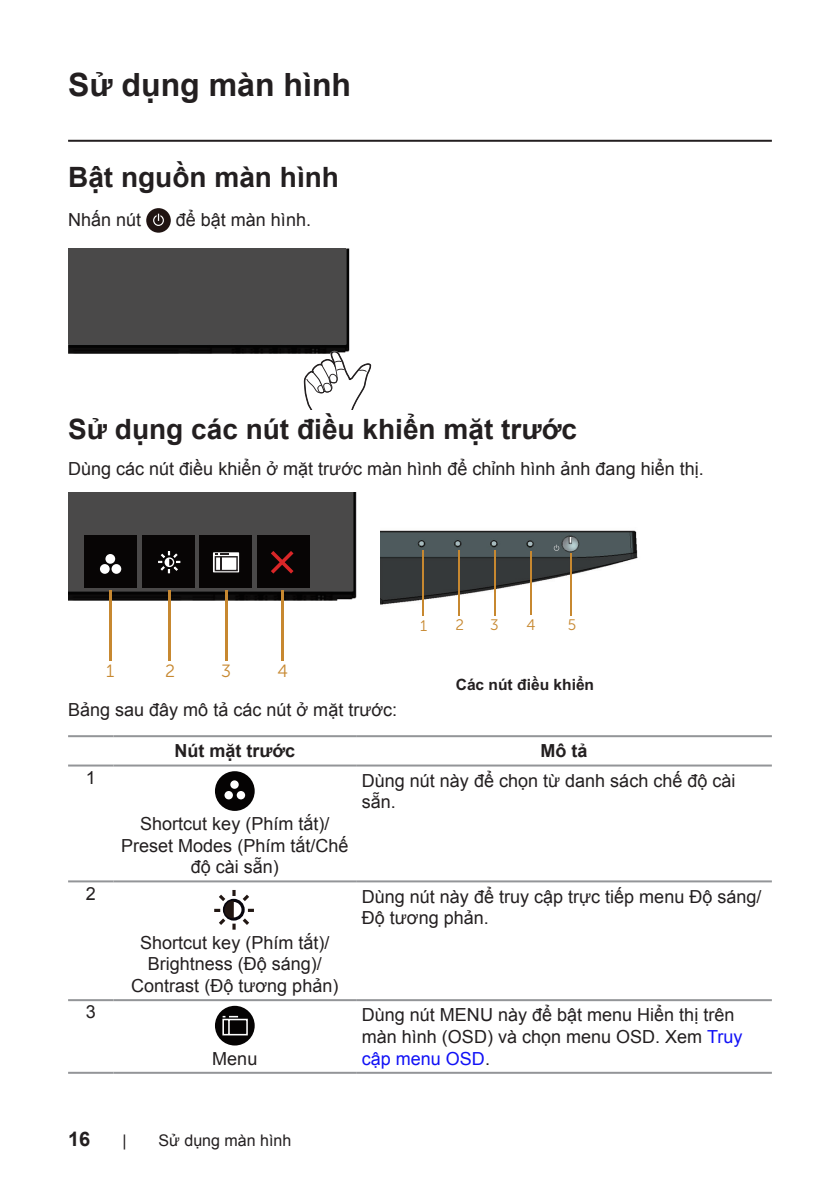
<style>
.page{position:relative;width:840px;height:1191px;background:#fff}
.page>*{position:absolute;margin:0;border:0;box-sizing:border-box;transform-origin:0 0}
.Head_1{font:700 32px "Arial";color:#231f20}
.Head_2{font:700 28px "Arial";color:#231f20}
.t1{font:700 20px "Arial";color:#231f20}
.text{font:18px/21.6px "Arial";color:#231f20}
.text-2{font:700 18px "Arial";color:#231f20}
.t2{font:17.6px "Museo Sans For Dell 300";color:#c78830}
.t3{font:16px "Arial";color:#231f20}
.t4{font:700 15.6px "Arial";color:#231f20}
.t5{font:15.2px "Museo Sans For Dell 300";color:#c78830}
.s1{color:#1111f6}
</style>
<div class="page">
<hr style="left:68px;top:140px;width:703px;height:2px;background:#231f20">
<div style="left:146px;top:208px;width:25px;height:25px;background:#201412;border-radius:50%"></div>
<svg style="left:153px;top:214px;width:11px;height:12px"></svg>
<img style="left:68px;top:248px;width:282px;height:106px">
<svg style="left:304px;top:350px;width:67px;height:60px"></svg>
<div style="left:68px;top:248px;width:277px;height:96px;background:#4a4949"></div>
<img style="left:380px;top:530px;width:258px;height:76px">
<svg style="left:553px;top:544px;width:6px;height:7px"></svg>
<hr style="left:570px;top:553px;width:1px;height:62px;background:#c78830">
<hr style="left:530px;top:551px;width:1px;height:64px;background:#c78830">
<hr style="left:493px;top:550px;width:2px;height:65px;background:#c78830">
<hr style="left:458px;top:550px;width:1px;height:65px;background:#c78830">
<hr style="left:421px;top:550px;width:2px;height:65px;background:#c78830">
<img style="left:68px;top:492px;width:289px;height:110px">
<div style="left:68px;top:492px;width:284px;height:99px;background:#4a4949"></div>
<div style="left:85px;top:535px;width:52px;height:52px;background:#070505"></div>
<div style="left:142px;top:535px;width:52px;height:52px;background:#070505"></div>
<div style="left:200px;top:535px;width:52px;height:52px;background:#070505"></div>
<div style="left:257px;top:535px;width:53px;height:52px;background:#070505"></div>
<svg style="left:100px;top:554px;width:21px;height:20px"></svg>
<svg style="left:271px;top:551px;width:22px;height:22px"></svg>
<hr style="left:225px;top:590px;width:2px;height:70px;background:#c78830">
<hr style="left:281px;top:590px;width:2px;height:71px;background:#c78830">
<hr style="left:168px;top:590px;width:2px;height:70px;background:#c78830">
<hr style="left:110px;top:591px;width:2px;height:69px;background:#c78830">
<svg style="left:213px;top:552px;width:26px;height:20px"></svg>
<svg style="left:214px;top:553px;width:24px;height:18px"></svg>
<svg style="left:158px;top:551px;width:22px;height:22px"></svg>
<hr style="left:68px;top:735px;width:45px;height:2px;background:#939598">
<hr style="left:113px;top:735px;width:243px;height:2px;background:#939598">
<hr style="left:356px;top:735px;width:415px;height:2px;background:#939598">
<hr style="left:113px;top:764px;width:243px;height:2px;background:#939598">
<hr style="left:356px;top:764px;width:415px;height:2px;background:#939598">
<hr style="left:113px;top:880px;width:243px;height:2px;background:#939598">
<hr style="left:356px;top:880px;width:415px;height:2px;background:#939598">
<hr style="left:113px;top:999px;width:243px;height:2px;background:#939598">
<hr style="left:356px;top:999px;width:415px;height:2px;background:#939598">
<hr style="left:113px;top:1071px;width:243px;height:2px;background:#939598">
<hr style="left:356px;top:1071px;width:415px;height:2px;background:#939598">
<hr style="left:68px;top:764px;width:45px;height:2px;background:#939598">
<hr style="left:68px;top:880px;width:45px;height:2px;background:#939598">
<hr style="left:68px;top:999px;width:45px;height:2px;background:#939598">
<hr style="left:68px;top:1071px;width:45px;height:2px;background:#939598">
<div style="left:215px;top:771px;width:39px;height:40px;background:#050303;border-radius:50%"></div>
<div style="left:230px;top:780px;width:8px;height:9px;background:#fff;border-radius:50%"></div>
<div style="left:224px;top:791px;width:9px;height:8px;background:#fff;border-radius:50%"></div>
<div style="left:236px;top:791px;width:9px;height:8px;background:#fff;border-radius:50%"></div>
<svg style="left:214px;top:890px;width:40px;height:39px"></svg>
<div style="left:215px;top:1005px;width:39px;height:40px;background:#050303;border-radius:50%"></div>
<svg style="left:222px;top:1015px;width:26px;height:21px"></svg>
<p class="Head_1" style="left:68px;top:63px;width:284px">Sử dụng màn hình</p>
<p class="Head_2" style="left:68px;top:159px;width:272px">Bật nguồn màn hình</p>
<p class="text" style="left:68px;top:209px;width:75px">Nhấn nút</p>
<p class="text" style="left:176px;top:209px;width:137px">để bật màn hình.</p>
<p class="Head_2" style="left:68px;top:410px;width:510px">Sử dụng các nút điều khiển mặt trước</p>
<p class="text" style="left:68px;top:458px;width:637px">Dùng các nút điều khiển ở mặt trước màn hình để chỉnh hình ảnh đang hiển thị.</p>
<p class="t5" style="left:420px;top:617px;width:9px">1</p>
<p class="t5" style="left:455px;top:617px;width:10px">2</p>
<p class="t5" style="left:490px;top:617px;width:10px">3</p>
<p class="t5" style="left:526px;top:617px;width:11px">4</p>
<p class="t5" style="left:567px;top:617px;width:10px">5</p>
<p class="t2" style="left:106px;top:661px;width:10px">1</p>
<p class="t2" style="left:165px;top:661px;width:11px">2</p>
<p class="t2" style="left:221px;top:661px;width:11px">3</p>
<p class="t2" style="left:277px;top:661px;width:12px">4</p>
<p class="text" style="left:68px;top:698px;width:330px">Bảng sau đây mô tả các nút ở mặt trước:</p>
<p class="text-2" style="left:174px;top:739px;width:122px">Nút mặt trước</p>
<p class="text-2" style="left:540px;top:739px;width:48px">Mô tả</p>
<p class="text" style="left:86px;top:766px;width:12px">1</p>
<p class="text" style="left:121px;top:813px;width:227px;text-align:center">Shortcut key (Phím tắt)/<br>Preset Modes (Phím tắt/Chế độ cài sẵn)</p>
<p class="t4" style="left:455px;top:674px;width:140px">Các nút điều khiển</p>
<p class="text" style="left:361px;top:769px;width:375px">Dùng nút này để chọn từ danh sách chế độ cài sẵn.</p>
<p class="text" style="left:86px;top:882px;width:12px">2</p>
<p class="text" style="left:86px;top:1001px;width:12px">3</p>
<p class="text" style="left:131px;top:931px;width:208px;text-align:center">Shortcut key (Phím tắt)/<br>Brightness (Độ sáng)/<br>Contrast (Độ tương phản)</p>
<p class="text" style="left:212px;top:1047px;width:47px">Menu</p>
<p class="text" style="left:361px;top:885px;width:401px">Dùng nút này để truy cập trực tiếp menu Độ sáng/<br>Độ tương phản.</p>
<p class="text" style="left:361px;top:1004px;width:382px">Dùng nút MENU này để bật menu Hiển thị trên màn hình (OSD) và chọn menu OSD. Xem <span class="s1">Truy cập menu OSD</span>.</p>
<p class="t1" style="left:68px;top:1125px;width:24px">16</p>
<p class="t3" style="left:122px;top:1129px;width:6px">|</p>
<p class="t3" style="left:158px;top:1129px;width:134px">Sử dụng màn hình</p>
</div>
